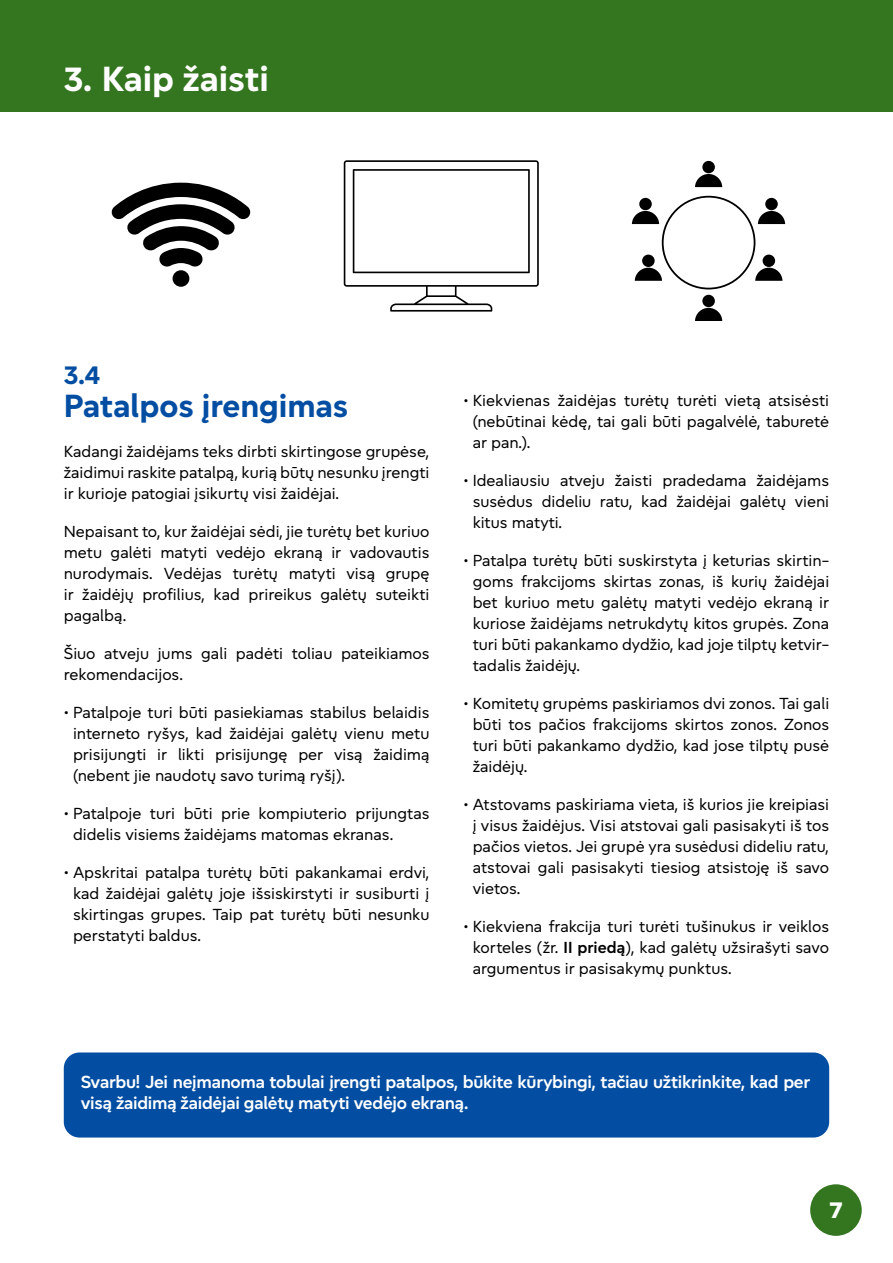
<style>
.page{position:relative;width:893px;height:1263px;background:#fff}
.page>*{position:absolute;margin:0;border:0;box-sizing:border-box;transform-origin:0 0}
.Chapter_Titles{font:700 36px "Europea";color:#fff}
.Chapter_Subtitles{font:700 33px "Europea";color:#034ea2}
.Chapter_Subtitles_Nu{font:700 27px "Europea";color:#034ea2}
.t1{font:800 24px "Europea";color:#fff}
.Body_Text{font:600 18px/21px "Europea";letter-spacing:-.015em;color:#fff}
.Body_Text-2{font:16.5px/21px "Europea";color:#000;text-align:justify}
.s1{font-weight:600}
</style>
<div class="page">
<div style="left:64px;top:1052px;width:765px;height:85px;background:#034ea2;border-radius:16px"></div>
<svg style="left:111px;top:183px;width:140px;height:84px"></svg>
<div style="left:173px;top:270px;width:16px;height:17px;background:#000;border-radius:50%"></div>
<svg style="left:344px;top:160px;width:195px;height:152px"></svg>
<div style="left:662px;top:196px;width:93px;height:93px;border:2px solid #000;border-radius:50%"></div>
<svg style="left:635px;top:268px;width:27px;height:13px"></svg>
<div style="left:642px;top:255px;width:13px;height:12px;background:#000;border-radius:50%"></div>
<svg style="left:695px;top:308px;width:27px;height:13px"></svg>
<div style="left:702px;top:295px;width:13px;height:12px;background:#000;border-radius:50%"></div>
<svg style="left:755px;top:268px;width:27px;height:13px"></svg>
<div style="left:763px;top:255px;width:12px;height:12px;background:#000;border-radius:50%"></div>
<svg style="left:632px;top:211px;width:27px;height:13px"></svg>
<div style="left:639px;top:198px;width:13px;height:12px;background:#000;border-radius:50%"></div>
<svg style="left:695px;top:174px;width:27px;height:13px"></svg>
<div style="left:702px;top:161px;width:13px;height:12px;background:#000;border-radius:50%"></div>
<svg style="left:758px;top:211px;width:27px;height:13px"></svg>
<div style="left:765px;top:198px;width:13px;height:12px;background:#000;border-radius:50%"></div>
<div style="left:0;top:0;width:893px;height:112px;background:#33761f"></div>
<div style="left:810px;top:1184px;width:52px;height:52px;background:#33761f;border-radius:50%"></div>
<p class="Chapter_Titles" style="left:64px;top:52px;width:207px">3. Kaip žaisti</p>
<p class="Chapter_Subtitles_Nu" style="left:64px;top:355px;width:38px">3.4</p>
<p class="Chapter_Subtitles" style="left:64px;top:381px;width:286px">Patalpos įrengimas</p>
<p class="Body_Text-2" style="left:64px;top:440px;width:367px">Kadangi žaidėjams teks dirbti skirtingose grupėse, žaidimui raskite patalpą, kurią būtų nesunku įrengti ir kurioje patogiai įsikurtų visi žaidėjai.</p>
<p class="Body_Text-2" style="left:64px;top:520px;width:367px">Nepaisant to, kur žaidėjai sėdi, jie turėtų bet kuriuo metu galėti matyti vedėjo ekraną ir vadovautis nurodymais. Vedėjas turėtų matyti visą grupę ir žaidėjų profilius, kad prireikus galėtų suteikti pagalbą.</p>
<p class="Body_Text-2" style="left:64px;top:642px;width:367px">Šiuo atveju jums gali padėti toliau pateikiamos rekomendacijos.</p>
<p class="Body_Text-2" style="left:73px;top:701px;width:358px;text-indent:-9px">• Patalpoje turi būti pasiekiamas stabilus belaidis interneto ryšys, kad žaidėjai galėtų vienu metu prisijungti ir likti prisijungę per visą žaidimą (nebent jie naudotų savo turimą ryšį).</p>
<p class="Body_Text-2" style="left:73px;top:802px;width:358px;text-indent:-9px">• Patalpoje turi būti prie kompiuterio prijungtas didelis visiems žaidėjams matomas ekranas.</p>
<p class="Body_Text-2" style="left:73px;top:861px;width:358px;text-indent:-9px">• Apskritai patalpa turėtų būti pakankamai erdvi, kad žaidėjai galėtų joje išsiskirstyti ir susiburti į skirtingas grupes. Taip pat turėtų būti nesunku perstatyti baldus.</p>
<p class="Body_Text-2" style="left:473px;top:388px;width:358px;text-indent:-9px">• Kiekvienas žaidėjas turėtų turėti vietą atsisėsti (nebūtinai kėdę, tai gali būti pagalvėlė, taburetė ar pan.).</p>
<p class="Body_Text-2" style="left:473px;top:468px;width:358px;text-indent:-9px">• Idealiausiu atveju žaisti pradedama žaidėjams susėdus dideliu ratu, kad žaidėjai galėtų vieni kitus matyti.</p>
<p class="Body_Text-2" style="left:473px;top:548px;width:358px;text-indent:-9px">• Patalpa turėtų būti suskirstyta į keturias skirtin&shy;goms frakcijoms skirtas zonas, iš kurių žaidėjai bet kuriuo metu galėtų matyti vedėjo ekraną ir kuriose žaidėjams netrukdytų kitos grupės. Zona turi būti pakankamo dydžio, kad joje tilptų ketvir&shy;tadalis žaidėjų.</p>
<p class="Body_Text-2" style="left:473px;top:691px;width:358px;text-indent:-9px">• Komitetų grupėms paskiriamos dvi zonos. Tai gali būti tos pačios frakcijoms skirtos zonos. Zonos turi būti pakankamo dydžio, kad jose tilptų pusė žaidėjų.</p>
<p class="Body_Text-2" style="left:473px;top:792px;width:358px;text-indent:-9px">• Atstovams paskiriama vieta, iš kurios jie kreipiasi į visus žaidėjus. Visi atstovai gali pasisakyti iš tos pačios vietos. Jei grupė yra susėdusi dideliu ratu, atstovai gali pasisakyti tiesiog atsistoję iš savo vietos.</p>
<p class="Body_Text-2" style="left:473px;top:914px;width:358px;text-indent:-9px">• Kiekviena frakcija turi turėti tušinukus ir veiklos korteles (žr. <span class="s1">II priedą</span>), kad galėtų užsirašyti savo argumentus ir pasisakymų punktus.</p>
<p class="Body_Text" style="left:81px;top:1070px;width:731px">Svarbu! Jei neįmanoma tobulai įrengti patalpos, būkite kūrybingi, tačiau užtikrinkite, kad per visą žaidimą žaidėjai galėtų matyti vedėjo ekraną.</p>
<p class="t1" style="left:829px;top:1192px;width:15px">7</p>
</div>
